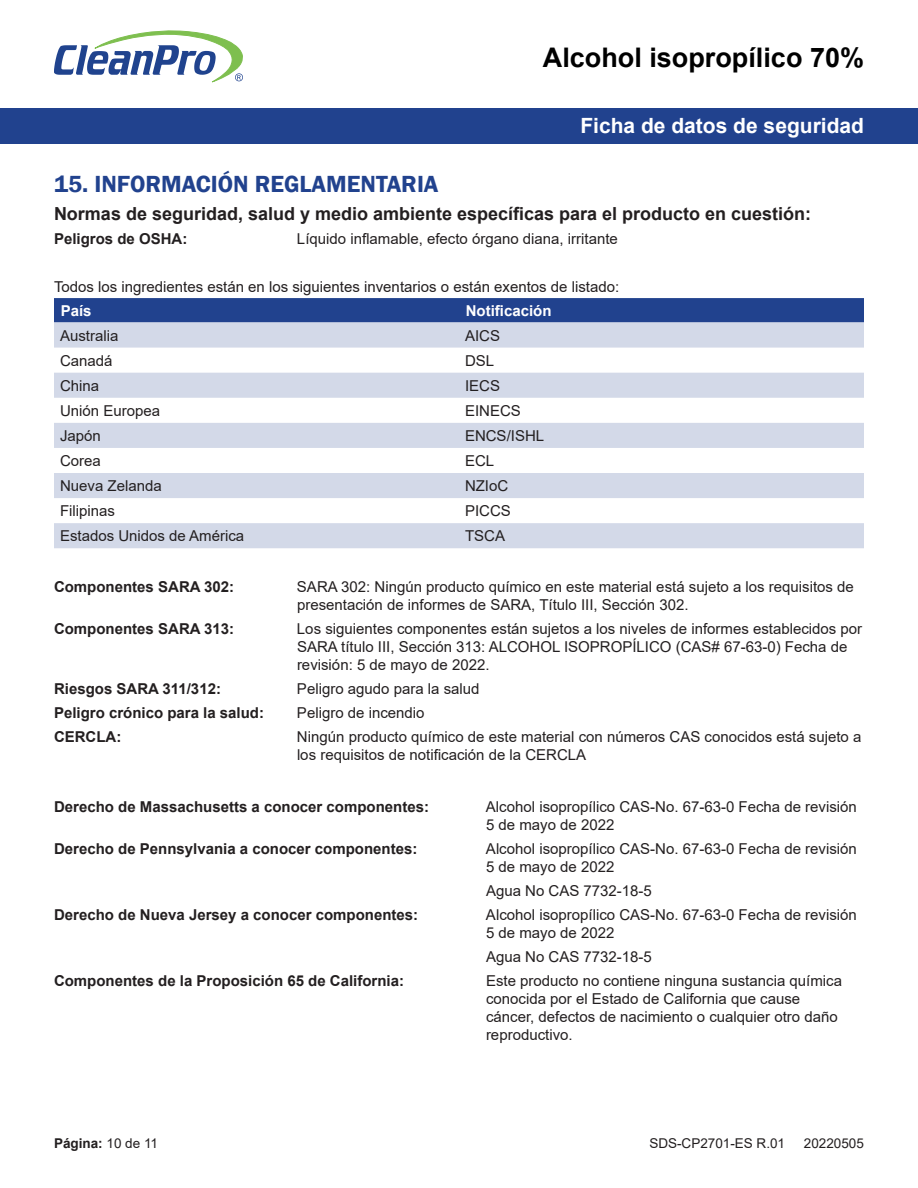
<style>
.page{position:relative;width:918px;height:1188px;background:#fff}
.page>*{position:absolute;margin:0;border:0;box-sizing:border-box;transform-origin:0 0}
.t1{font:700 27px "Arial";color:#000}
.CleanPro_Heading{font:600 24px "Franklin Gothic";color:#21428e}
.t2{font:700 21px "Arial";color:#fff}
.CleanPro_Subheading{font:700 18px "Arial";color:#231f20}
.CleanPro_Paragraph_S{font:15px/18px "Arial";color:#231f20}
.CleanPro_Paragraph_S-2{font:700 15px "Arial";color:#231f20}
.CleanPro_Table_Cell{font:15px "Arial";color:#231f20}
.CleanPro_Table_Heade{font:700 15px "Arial";color:#fff}
.t3{font:13.5px "Arial";color:#231f20}
.t4{font:700 13.5px "Arial";color:#231f20}
.s1{font-weight:400}
</style>
<div class="page">
<div style="left:0;top:108px;width:918px;height:36px;background:#21428e"></div>
<svg style="left:54px;top:31px;width:189px;height:51px"></svg>
<div style="left:54px;top:298px;width:810px;height:24px;background:#21428e"></div>
<svg style="left:54px;top:322px;width:810px;height:226px;fill:#d3d9e8"></svg>
<h1 class="t1" style="left:543px;top:38px;width:323px">Alcohol isopropílico 70%</h1>
<h3 class="t2" style="left:580px;top:111px;width:285px">Ficha de datos de seguridad</h3>
<p class="CleanPro_Heading" style="left:54px;top:170px;width:386px">15. INFORMACIÓN REGLAMENTARIA</p>
<p class="CleanPro_Subheading" style="left:54px;top:201px;width:759px">Normas de seguridad, salud y medio ambiente específicas para el producto en cuestión:</p>
<p class="CleanPro_Paragraph_S-2" style="left:54px;top:228px;width:135px">Peligros de OSHA:</p>
<p class="CleanPro_Paragraph_S" style="left:297px;top:230px;width:322px">Líquido inflamable, efecto órgano diana, irritante</p>
<p class="CleanPro_Paragraph_S" style="left:54px;top:278px;width:567px">Todos los ingredientes están en los siguientes inventarios o están exentos de listado:</p>
<p class="CleanPro_Table_Heade" style="left:61px;top:300px;width:32px">País</p>
<p class="CleanPro_Table_Heade" style="left:466px;top:300px;width:87px">Notificación</p>
<p class="CleanPro_Table_Cell" style="left:60px;top:325px;width:60px">Australia</p>
<p class="CleanPro_Table_Cell" style="left:465px;top:325px;width:37px">AICS</p>
<p class="CleanPro_Table_Cell" style="left:60px;top:350px;width:54px">Canadá</p>
<p class="CleanPro_Table_Cell" style="left:465px;top:350px;width:31px">DSL</p>
<p class="CleanPro_Table_Cell" style="left:60px;top:375px;width:41px">China</p>
<p class="CleanPro_Table_Cell" style="left:465px;top:375px;width:37px">IECS</p>
<p class="CleanPro_Table_Cell" style="left:60px;top:400px;width:102px">Unión Europea</p>
<p class="CleanPro_Table_Cell" style="left:465px;top:400px;width:57px">EINECS</p>
<p class="CleanPro_Table_Cell" style="left:60px;top:425px;width:42px">Japón</p>
<p class="CleanPro_Table_Cell" style="left:465px;top:425px;width:81px">ENCS/ISHL</p>
<p class="CleanPro_Table_Cell" style="left:60px;top:450px;width:42px">Corea</p>
<p class="CleanPro_Table_Cell" style="left:465px;top:450px;width:31px">ECL</p>
<p class="CleanPro_Table_Cell" style="left:60px;top:475px;width:103px">Nueva Zelanda</p>
<p class="CleanPro_Table_Cell" style="left:465px;top:475px;width:45px">NZIoC</p>
<p class="CleanPro_Table_Cell" style="left:60px;top:501px;width:57px">Filipinas</p>
<p class="CleanPro_Table_Cell" style="left:465px;top:501px;width:47px">PICCS</p>
<p class="CleanPro_Table_Cell" style="left:60px;top:526px;width:186px">Estados Unidos de América</p>
<p class="CleanPro_Table_Cell" style="left:465px;top:526px;width:42px">TSCA</p>
<p class="CleanPro_Paragraph_S-2" style="left:54px;top:576px;width:182px">Componentes SARA 302:</p>
<p class="CleanPro_Paragraph_S" style="left:297px;top:578px;width:558px">SARA 302: Ningún producto químico en este material está sujeto a los requisitos de presentación de informes de SARA, Título III, Sección 302.</p>
<p class="CleanPro_Paragraph_S-2" style="left:54px;top:618px;width:182px">Componentes SARA 313:</p>
<p class="CleanPro_Paragraph_S" style="left:297px;top:620px;width:567px">Los siguientes componentes están sujetos a los niveles de informes establecidos por<br>SARA título III, Sección 313: ALCOHOL ISOPROPÍLICO (CAS# 67-63-0) Fecha de revisión: 5 de mayo de 2022.</p>
<p class="CleanPro_Paragraph_S-2" style="left:54px;top:678px;width:169px">Riesgos SARA 311/312:</p>
<p class="CleanPro_Paragraph_S" style="left:297px;top:680px;width:184px">Peligro agudo para la salud</p>
<p class="CleanPro_Paragraph_S-2" style="left:54px;top:702px;width:212px">Peligro crónico para la salud:</p>
<p class="CleanPro_Paragraph_S" style="left:297px;top:704px;width:129px">Peligro de incendio</p>
<p class="CleanPro_Paragraph_S-2" style="left:54px;top:726px;width:69px">CERCLA:</p>
<p class="CleanPro_Paragraph_S" style="left:297px;top:728px;width:566px">Ningún producto químico de este material con números CAS conocidos está sujeto a los requisitos de notificación de la CERCLA</p>
<p class="CleanPro_Paragraph_S-2" style="left:54px;top:796px;width:377px">Derecho de Massachusetts a conocer componentes:</p>
<p class="CleanPro_Paragraph_S" style="left:486px;top:797px;width:372px">Alcohol isopropílico CAS-No. 67-63-0 Fecha de revisión<br>5 de mayo de 2022</p>
<p class="CleanPro_Paragraph_S-2" style="left:54px;top:838px;width:365px">Derecho de Pennsylvania a conocer componentes:</p>
<p class="CleanPro_Paragraph_S" style="left:486px;top:839px;width:372px">Alcohol isopropílico CAS-No. 67-63-0 Fecha de revisión<br>5 de mayo de 2022</p>
<p class="CleanPro_Paragraph_S" style="left:486px;top:881px;width:167px">Agua No CAS 7732-18-5</p>
<p class="CleanPro_Paragraph_S-2" style="left:54px;top:904px;width:366px">Derecho de Nueva Jersey a conocer componentes:</p>
<p class="CleanPro_Paragraph_S" style="left:486px;top:905px;width:372px">Alcohol isopropílico CAS-No. 67-63-0 Fecha de revisión<br>5 de mayo de 2022</p>
<p class="CleanPro_Paragraph_S" style="left:486px;top:947px;width:167px">Agua No CAS 7732-18-5</p>
<p class="CleanPro_Paragraph_S-2" style="left:54px;top:970px;width:352px">Componentes de la Proposición 65 de California:</p>
<p class="CleanPro_Paragraph_S" style="left:486px;top:971px;width:358px">Este producto no contiene ninguna sustancia química conocida por el Estado de California que cause cáncer, defectos de nacimiento o cualquier otro daño reproductivo.</p>
<p class="t4" style="left:54px;top:1133px;width:106px">Página: <span class="s1">10 de 11</span></p>
<p class="t3" style="left:649px;top:1134px;width:137px">SDS-CP2701-ES R.01</p>
<p class="t3" style="left:804px;top:1134px;width:62px">20220505</p>
</div>
